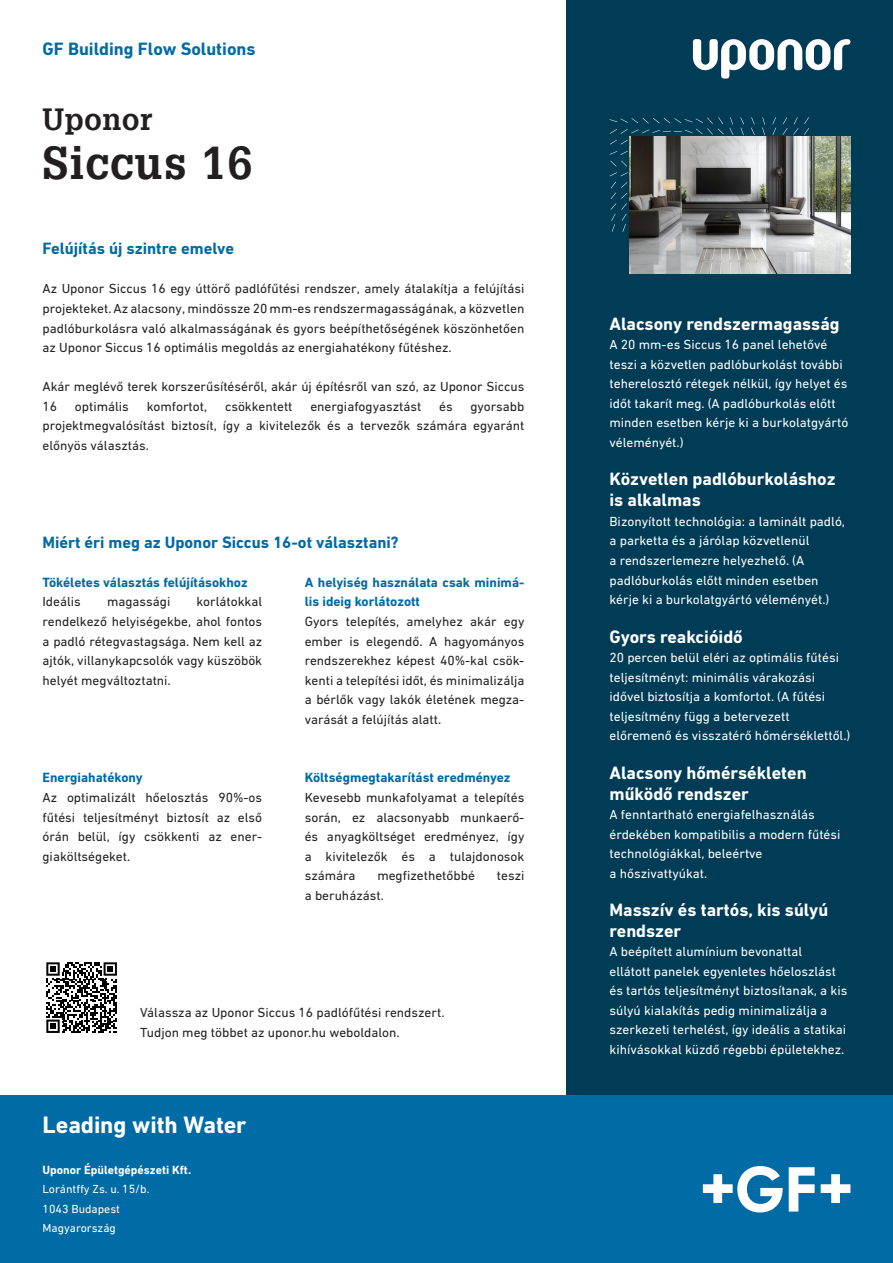
<style>
.page{position:relative;width:893px;height:1263px;background:#fff}
.page>*{position:absolute;margin:0;border:0;box-sizing:border-box;transform-origin:0 0}
.Headline-30pt-black{font:700 45px "Glyphafor GF";letter-spacing:.025em;color:#231f20}
.Headline-30pt-black-2{font:700 30px "Glyphafor GF";letter-spacing:.025em;color:#231f20}
.t1{font:700 24px "DIN Nextfor GF";letter-spacing:-.005em;color:#fff}
.Sparkle-Text-16pt-white{font:700 18px/21px "DIN Nextfor GF";color:#fff}
.Division-Name-12pt-GF_blue_1{font:700 18px "DIN Nextfor GF";color:#006ba4}
.Lead-Title-11pt-GF_blue_1{font:700 16.5px "DIN Nextfor GF";color:#006ba4}
.Lead-Text-11pt-GF_blue_1{font:700 16.5px "DIN Nextfor GF";color:#006ba4}
.Sparkle-Text-16pt-white-2{font:13.5px/19.5px "DIN Nextfor GF";color:#fff}
.Copy-Text-9pt-black{font:13.5px/19.5px "DIN Nextfor GF";color:#231f20;text-align:justify}
.Listings-9pt-Dot-1st-Level{font:13.5px/19.5px "DIN Nextfor GF";color:#231f20;text-align:justify}
.Copy-Title-9pt-GF_blue_1{font:13.5px/19.5px "DIN Nextfor GF";color:#231f20;text-align:justify}
.Copy-Title-9pt-GF_blue_1-2{font:700 13.5px/19.5px "DIN Nextfor GF";color:#006ba4}
.Copy_Back_Cover{font:12px "DIN Nextfor GF";color:#fff}
.Copy_Back_Cover-2{font:700 12px "DIN Nextfor GF";color:#fff}
</style>
<div class="page">
<div style="left:567px;top:0;width:326px;height:1263px;background:#003c56"></div>
<svg style="left:609px;top:117px;width:201px;height:115px"></svg>
<img style="left:629px;top:137px;width:221px;height:137px">
<div style="left:0;top:1095px;width:893px;height:168px;background:#006ba4"></div>
<svg style="left:46px;top:962px;width:71px;height:71px"></svg>
<svg style="left:703px;top:1166px;width:80px;height:46px"></svg>
<svg style="left:789px;top:1167px;width:26px;height:44px"></svg>
<svg style="left:821px;top:1174px;width:29px;height:29px"></svg>
<svg style="left:693px;top:39px;width:157px;height:40px"></svg>
<p class="Division-Name-12pt-GF_blue_1" style="left:43px;top:36px;width:215px">GF Building Flow Solutions</p>
<p class="Headline-30pt-black-2" style="left:43px;top:97px;width:111px">Uponor</p>
<p class="Headline-30pt-black" style="left:43px;top:129px;width:211px">Siccus 16</p>
<p class="Lead-Text-11pt-GF_blue_1" style="left:43px;top:237px;width:193px">Felújítás új szintre emelve</p>
<p class="Copy-Text-9pt-black" style="left:43px;top:278px;width:483px">Az Uponor Siccus 16 egy úttörő padlófűtési rendszer, amely átalakítja a felújítási projekteket. Az alacsony, mindössze 20 mm-es rendszermagasságának, a közvetlen padlóburkolásra való alkalmasságának és gyors beépíthetőségének köszönhetően az Uponor Siccus 16 optimális megoldás az energiahatékony fűtéshez.</p>
<p class="Copy-Text-9pt-black" style="left:43px;top:376px;width:483px">Akár meglévő terek korszerűsítéséről, akár új építésről van szó, az Uponor Siccus<br>16</p>
<p class="Copy-Text-9pt-black" style="left:75px;top:396px;width:55px">optimális</p>
<p class="Copy-Text-9pt-black" style="left:147px;top:396px;width:62px">komfortot,</p>
<p class="Copy-Text-9pt-black" style="left:225px;top:396px;width:69px">csökkentett</p>
<p class="Copy-Text-9pt-black" style="left:310px;top:396px;width:112px">energiafogyasztást</p>
<p class="Copy-Text-9pt-black" style="left:439px;top:396px;width:15px">és</p>
<p class="Copy-Text-9pt-black" style="left:43px;top:396px;width:483px;text-indent:428px">gyorsabb projektmegvalósítást biztosít, így a kivitelezők és a tervezők számára egyaránt előnyös választás.</p>
<p class="Lead-Title-11pt-GF_blue_1" style="left:43px;top:531px;width:358px">Miért éri meg az Uponor Siccus 16-ot választani?</p>
<p class="Copy-Title-9pt-GF_blue_1-2" style="left:43px;top:572px;width:207px">Tökéletes választás felújításokhoz</p>
<p class="Listings-9pt-Dot-1st-Level" style="left:43px;top:591px;width:40px">Ideális</p>
<p class="Listings-9pt-Dot-1st-Level" style="left:107px;top:591px;width:65px">magassági</p>
<p class="Listings-9pt-Dot-1st-Level" style="left:43px;top:591px;width:221px;text-indent:154px">korlátokkal rendelkező helyiségekbe, ahol fontos a padló rétegvastagsága. Nem kell az ajtók, villanykapcsolók vagy küszöbök helyét megváltoztatni.</p>
<p class="Copy-Title-9pt-GF_blue_1-2" style="left:43px;top:767px;width:102px">Energiahatékony</p>
<p class="Listings-9pt-Dot-1st-Level" style="left:43px;top:787px;width:221px">Az optimalizált hőelosztás 90%-os fűtési teljesítményt biztosít az első órán belül, így csökkenti az ener&shy;giaköltségeket.</p>
<p class="Copy-Title-9pt-GF_blue_1-2" style="left:305px;top:572px;width:221px">A helyiség használata csak minimá&shy;lis ideig korlátozott</p>
<p class="Copy-Title-9pt-GF_blue_1" style="left:305px;top:611px;width:221px">Gyors telepítés, amelyhez akár egy ember is elegendő. A hagyományos rendszerekhez képest 40%-kal csök&shy;kenti a telepítési időt, és minimalizálja a bérlők vagy lakók életének megza&shy;varását a felújítás alatt.</p>
<p class="Copy-Title-9pt-GF_blue_1-2" style="left:305px;top:767px;width:207px">Költségmegtakarítást eredményez</p>
<p class="Listings-9pt-Dot-1st-Level" style="left:305px;top:787px;width:221px">Kevesebb munkafolyamat a telepítés során, ez alacsonyabb munkaerő&shy;és anyagköltséget eredményez, így a kivitelezők és a tulajdonosok számára</p>
<p class="Listings-9pt-Dot-1st-Level" style="left:377px;top:865px;width:99px">megfizethetőbbé</p>
<p class="Listings-9pt-Dot-1st-Level" style="left:497px;top:865px;width:29px">teszi</p>
<p class="Listings-9pt-Dot-1st-Level" style="left:305px;top:884px;width:81px">a beruházást.</p>
<p class="Copy-Text-9pt-black" style="left:140px;top:1002px;width:306px">Válassza az Uponor Siccus 16 padlófűtési rendszert.</p>
<p class="Copy-Text-9pt-black" style="left:140px;top:1021px;width:261px">Tudjon meg többet az uponor.hu weboldalon.</p>
<p class="t1" style="left:43px;top:1108px;width:205px">Leading with Water</p>
<p class="Copy_Back_Cover-2" style="left:43px;top:1161px;width:150px">Uponor Épületgépészeti Kft.</p>
<p class="Copy_Back_Cover" style="left:43px;top:1181px;width:109px">Lorántffy Zs. u. 15/b.</p>
<p class="Copy_Back_Cover" style="left:43px;top:1200px;width:79px">1043 Budapest</p>
<p class="Copy_Back_Cover" style="left:43px;top:1220px;width:75px">Magyarország</p>
<p class="Sparkle-Text-16pt-white" style="left:609px;top:312px;width:232px">Alacsony rendszermagasság</p>
<p class="Sparkle-Text-16pt-white-2" style="left:609px;top:334px;width:240px">A 20 mm-es Siccus 16 panel lehetővé teszi a közvetlen padlóburkolást további teherelosztó rétegek nélkül, így helyet és időt takarít meg. (A padlóburkolás előtt minden esetben kérje ki a burkolatgyártó véleményét.)</p>
<p class="Sparkle-Text-16pt-white" style="left:609px;top:468px;width:228px">Közvetlen padlóburkoláshoz is alkalmas</p>
<p class="Sparkle-Text-16pt-white-2" style="left:609px;top:511px;width:237px">Bizonyított technológia: a laminált padló, a parketta és a járólap közvetlenül<br>a rendszerlemezre helyezhető. (A padlóburkolás előtt minden esetben kérje ki a burkolatgyártó véleményét.)</p>
<p class="Sparkle-Text-16pt-white" style="left:609px;top:625px;width:135px">Gyors reakcióidő</p>
<p class="Sparkle-Text-16pt-white-2" style="left:609px;top:647px;width:242px">20 percen belül eléri az optimális fűtési teljesítményt: minimális várakozási idővel biztosítja a komfortot. (A fűtési teljesítmény függ a betervezett előremenő és visszatérő hőmérséklettől.)</p>
<p class="Sparkle-Text-16pt-white" style="left:609px;top:761px;width:199px">Alacsony hőmérsékleten működő rendszer</p>
<p class="Sparkle-Text-16pt-white-2" style="left:609px;top:804px;width:232px">A fenntartható energiafelhasználás érdekében kompatibilis a modern fűtési technológiákkal, beleértve<br>a hőszivattyúkat.</p>
<p class="Sparkle-Text-16pt-white" style="left:609px;top:898px;width:220px">Masszív és tartós, kis súlyú rendszer</p>
<p class="Sparkle-Text-16pt-white-2" style="left:609px;top:941px;width:239px">A beépített alumínium bevonattal<br>ellátott panelek egyenletes hőeloszlást és tartós teljesítményt biztosítanak, a kis súlyú kialakítás pedig minimalizálja a szerkezeti terhelést, így ideális a statikai kihívásokkal küzdő régebbi épületekhez.</p>
</div>
